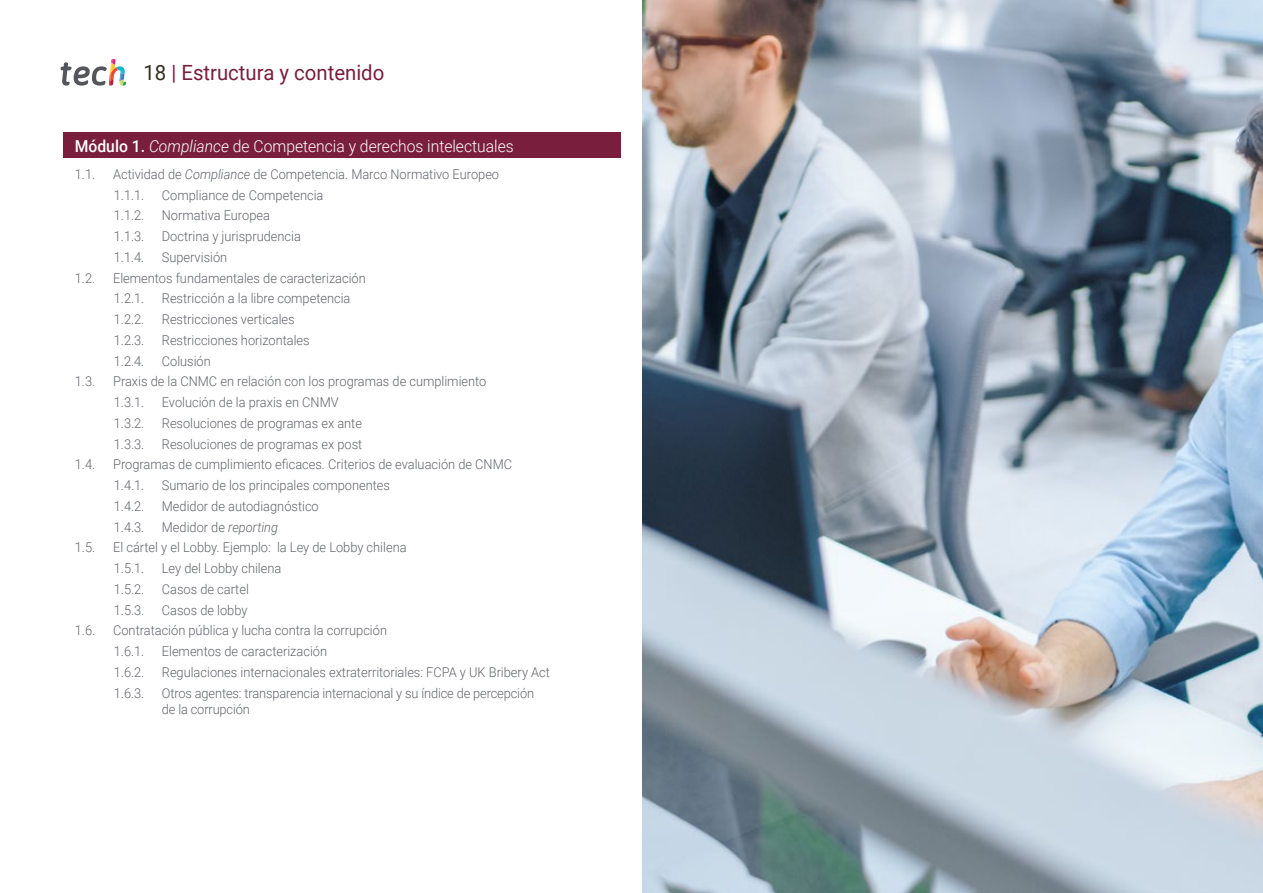
<style>
.page{position:relative;width:1263px;height:893px;background:#fff}
.page>*{position:absolute;margin:0;border:0;box-sizing:border-box;transform-origin:0 0}
.t1{font:21px "Roboto";color:#791e3c}
.t2{font:300 16.5px "Roboto";color:#fff;scale:.95 1}
.t3{font:300 13.5px/20.7px "Roboto";color:#61646a;scale:.95 1}
.s1{color:#312e20}
.s2{font-weight:500}
.s3{font-style:italic}
</style>
<div class="page">
<svg style="left:61px;top:59px;width:65px;height:27px"></svg>
<div style="left:64px;top:133px;width:557px;height:25px;background:#791e3c"></div>
<img style="left:642px;top:0;width:621px;height:893px">
<h1 class="t1" style="left:144px;top:57px;width:242px"><span class="s1">18</span> | Estructura y contenido</h1>
<p class="t2" style="left:75px;top:134px;width:463px"><span class="s2">Módulo 1.</span> <span class="s3">Compliance</span> de Competencia y derechos intelectuales</p>
<p class="t3" style="left:75px;top:163px;width:23px">1.1.</p>
<p class="t3" style="left:113px;top:163px;width:408px">Actividad de <span class="s3">Compliance</span> de Competencia. Marco Normativo Europeo<br>1.1.1.</p>
<p class="t3" style="left:162px;top:184px;width:172px">Compliance de Competencia</p>
<p class="t3" style="left:114px;top:205px;width:34px">1.1.2.</p>
<p class="t3" style="left:162px;top:205px;width:115px">Normativa Europea</p>
<p class="t3" style="left:114px;top:225px;width:34px">1.1.3.</p>
<p class="t3" style="left:162px;top:225px;width:148px">Doctrina y jurisprudencia</p>
<p class="t3" style="left:114px;top:246px;width:34px">1.1.4.</p>
<p class="t3" style="left:162px;top:246px;width:70px">Supervisión</p>
<p class="t3" style="left:75px;top:267px;width:23px">1.2.</p>
<p class="t3" style="left:113px;top:267px;width:268px">Elementos fundamentales de caracterización<br>1.2.1.</p>
<p class="t3" style="left:162px;top:288px;width:200px">Restricción a la libre competencia</p>
<p class="t3" style="left:114px;top:308px;width:34px">1.2.2.</p>
<p class="t3" style="left:162px;top:308px;width:141px">Restricciones verticales</p>
<p class="t3" style="left:114px;top:329px;width:34px">1.2.3.</p>
<p class="t3" style="left:162px;top:329px;width:157px">Restricciones horizontales</p>
<p class="t3" style="left:114px;top:350px;width:34px">1.2.4.</p>
<p class="t3" style="left:162px;top:350px;width:53px">Colusión</p>
<p class="t3" style="left:75px;top:371px;width:23px">1.3.</p>
<p class="t3" style="left:113px;top:371px;width:394px">Praxis de la CNMC en relación con los programas de cumplimiento<br>1.3.1.</p>
<p class="t3" style="left:162px;top:391px;width:188px">Evolución de la praxis en CNMV</p>
<p class="t3" style="left:114px;top:412px;width:34px">1.3.2.</p>
<p class="t3" style="left:162px;top:412px;width:212px">Resoluciones de programas ex ante</p>
<p class="t3" style="left:114px;top:433px;width:34px">1.3.3.</p>
<p class="t3" style="left:162px;top:433px;width:212px">Resoluciones de programas ex post</p>
<p class="t3" style="left:75px;top:454px;width:23px">1.4.</p>
<p class="t3" style="left:113px;top:454px;width:421px">Programas de cumplimiento eficaces. Criterios de evaluación de CNMC<br>1.4.1.</p>
<p class="t3" style="left:162px;top:474px;width:242px">Sumario de los principales componentes</p>
<p class="t3" style="left:114px;top:495px;width:34px">1.4.2.</p>
<p class="t3" style="left:162px;top:495px;width:167px">Medidor de autodiagnóstico</p>
<p class="t3" style="left:114px;top:516px;width:34px">1.4.3.</p>
<p class="t3" style="left:162px;top:516px;width:124px">Medidor de <span class="s3">reporting</span></p>
<p class="t3" style="left:75px;top:537px;width:23px">1.5.</p>
<p class="t3" style="left:113px;top:537px;width:310px">El cártel y el Lobby. Ejemplo: la Ley de Lobby chilena<br>1.5.1.</p>
<p class="t3" style="left:162px;top:557px;width:127px">Ley del Lobby chilena</p>
<p class="t3" style="left:114px;top:578px;width:34px">1.5.2.</p>
<p class="t3" style="left:162px;top:578px;width:93px">Casos de cartel</p>
<p class="t3" style="left:114px;top:599px;width:34px">1.5.3.</p>
<p class="t3" style="left:162px;top:599px;width:92px">Casos de lobby</p>
<p class="t3" style="left:75px;top:620px;width:23px">1.6.</p>
<p class="t3" style="left:113px;top:620px;width:290px">Contratación pública y lucha contra la corrupción<br>1.6.1.</p>
<p class="t3" style="left:162px;top:640px;width:175px">Elementos de caracterización</p>
<p class="t3" style="left:114px;top:661px;width:34px">1.6.2.</p>
<p class="t3" style="left:162px;top:661px;width:410px">Regulaciones internacionales extraterritoriales: FCPA y UK Bribery Act</p>
<p class="t3" style="left:114px;top:682px;width:34px">1.6.3.</p>
<p class="t3" style="left:162px;top:684px;width:393px;line-height:16.5px">Otros agentes: transparencia internacional y su índice de percepción de la corrupción</p>
</div>
